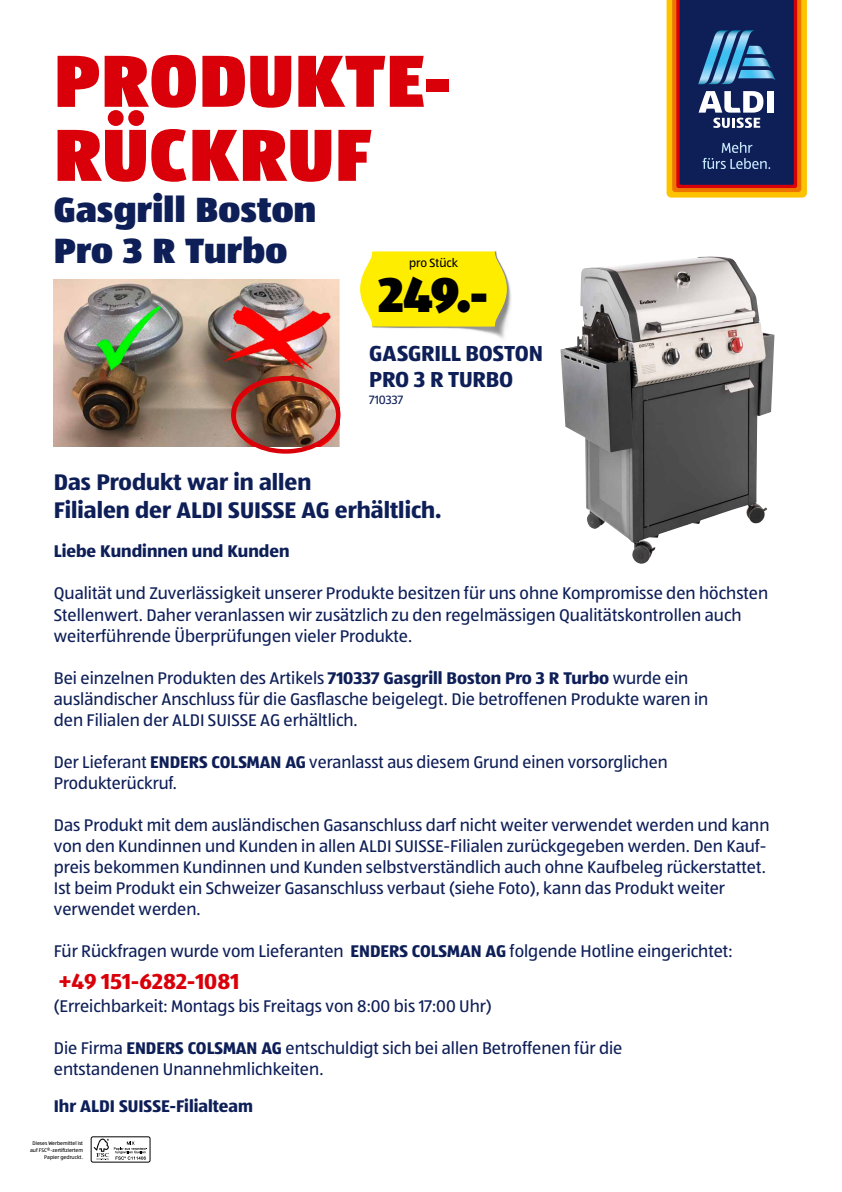
<style>
.page{position:relative;width:842px;height:1192px;background:#fff}
.page>*{position:absolute;margin:0;border:0;box-sizing:border-box;transform-origin:0 0}
.t1{font:900 76.4px/74px "ALDISUEDOT";letter-spacing:.01em;color:#da0009}
.t2{font:900 50.75px "ALDISUEDOT";color:#000}
.t3{font:900 36.4px/41px "ALDISUEDOT";letter-spacing:.01em;color:#0e1f58}
.t4{font:700 23.4px/28.1px "ALDISUEDOT";color:#0e1f58}
.t5{font:700 22.5px/26px "ALDISUEDOT";letter-spacing:-.005em;color:#0e1f58}
.t6{font:700 22.5px "ALDISUEDOT";color:#da0009}
.t7{font:17.55px/21.1px "ALDISUEDOT";color:#0e1f58}
.t8{font:700 17.55px "ALDISUEDOT";color:#0e1f58}
.t9{font:12.5px "ALDISUEDOT";color:#0e1f58}
.t10{font:12.45px "ALDISUEDOT";color:#000}
.t11{font:5.5px/7px "ALDISUEDOT";color:#000;text-align:right}
.s1{font-weight:700}
</style>
<div class="page">
<img style="left:560px;top:257px;width:214px;height:307px">
<svg style="left:666px;top:0;width:141px;height:198px;background:#584e5a"></svg>
<div style="left:91px;top:1137px;width:59px;height:25px;border:1px solid #000;border-radius:2px"></div>
<svg style="left:94px;top:1139px;width:53px;height:21px"></svg>
<img style="left:372px;top:277px;width:139px;height:62px">
<svg style="left:360px;top:251px;width:147px;height:76px;background:#fceb12"></svg>
<img style="left:54px;top:279px;width:285px;height:167px">
<div style="left:231px;top:376px;width:109px;height:78px;border:4px solid #da0009;border-radius:50%"></div>
<h1 class="t1" style="left:54px;top:42px;width:400px">PRODUKTE-<br>RÜCKRUF</h1>
<h3 class="t3" style="left:54px;top:188px;width:264px">Gasgrill Boston<br>Pro 3 R Turbo</h3>
<p class="t10" style="left:409px;top:255px;width:50px">pro Stück</p>
<h2 class="t2" style="left:378px;top:260px;width:112px">249.-</h2>
<p class="t5" style="left:369px;top:340px;width:175px">GASGRILL BOSTON<br>PRO 3 R TURBO</p>
<p class="t9" style="left:369px;top:391px;width:36px">710337</p>
<h3 class="t4" style="left:54px;top:467px;width:389px">Das Produkt war in allen<br>Filialen der ALDI SUISSE AG erhältlich.</h3>
<p class="t8" style="left:54px;top:540px;width:237px">Liebe Kundinnen und Kunden</p>
<p class="t7" style="left:54px;top:583px;width:716px">Qualität und Zuverlässigkeit unserer Produkte besitzen für uns ohne Kompromisse den höchsten<br>Stellenwert. Daher veranlassen wir zusätzlich zu den regelmässigen Qualitätskontrollen auch weiterführende Überprüfungen vieler Produkte.</p>
<p class="t7" style="left:54px;top:667px;width:656px">Bei einzelnen Produkten des Artikels <span class="s1">710337 Gasgrill Boston Pro 3 R Turbo</span> wurde ein ausländischer Anschluss für die Gasflasche beigelegt. Die betroffenen Produkte waren in den Filialen der ALDI SUISSE AG erhältlich.</p>
<p class="t7" style="left:54px;top:751px;width:615px">Der Lieferant <span class="s1">ENDERS COLSMAN AG</span> veranlasst aus diesem Grund einen vorsorglichen<br>Produkterückruf.</p>
<p class="t7" style="left:54px;top:814px;width:717px">Das Produkt mit dem ausländischen Gasanschluss darf nicht weiter verwendet werden und kann von den Kundinnen und Kunden in allen ALDI SUISSE-Filialen zurückgegeben werden. Den Kauf&shy;preis bekommen Kundinnen und Kunden selbstverständlich auch ohne Kaufbeleg rückerstattet.<br>Ist beim Produkt ein Schweizer Gasanschluss verbaut (siehe Foto), kann das Produkt weiter verwendet werden.</p>
<p class="t7" style="left:54px;top:940px;width:680px">Für Rückfragen wurde vom Lieferanten <span class="s1">ENDERS COLSMAN AG</span> folgende Hotline eingerichtet:</p>
<p class="t6" style="left:58px;top:966px;width:182px">+49 151-6282-1081</p>
<p class="t7" style="left:54px;top:995px;width:439px">(Erreichbarkeit: Montags bis Freitags von 8:00 bis 17:00 Uhr)</p>
<p class="t7" style="left:54px;top:1037px;width:570px">Die Firma <span class="s1">ENDERS COLSMAN AG</span> entschuldigt sich bei allen Betroffenen für die entstandenen Unannehmlichkeiten.</p>
<p class="t8" style="left:54px;top:1094px;width:201px">Ihr ALDI SUISSE-Filialteam</p>
<p class="t11" style="left:30px;top:1139px;width:54px">Dieses Werbemittel ist auf FSC®-zertifiziertem<br>Papier gedruckt.</p>
</div>
